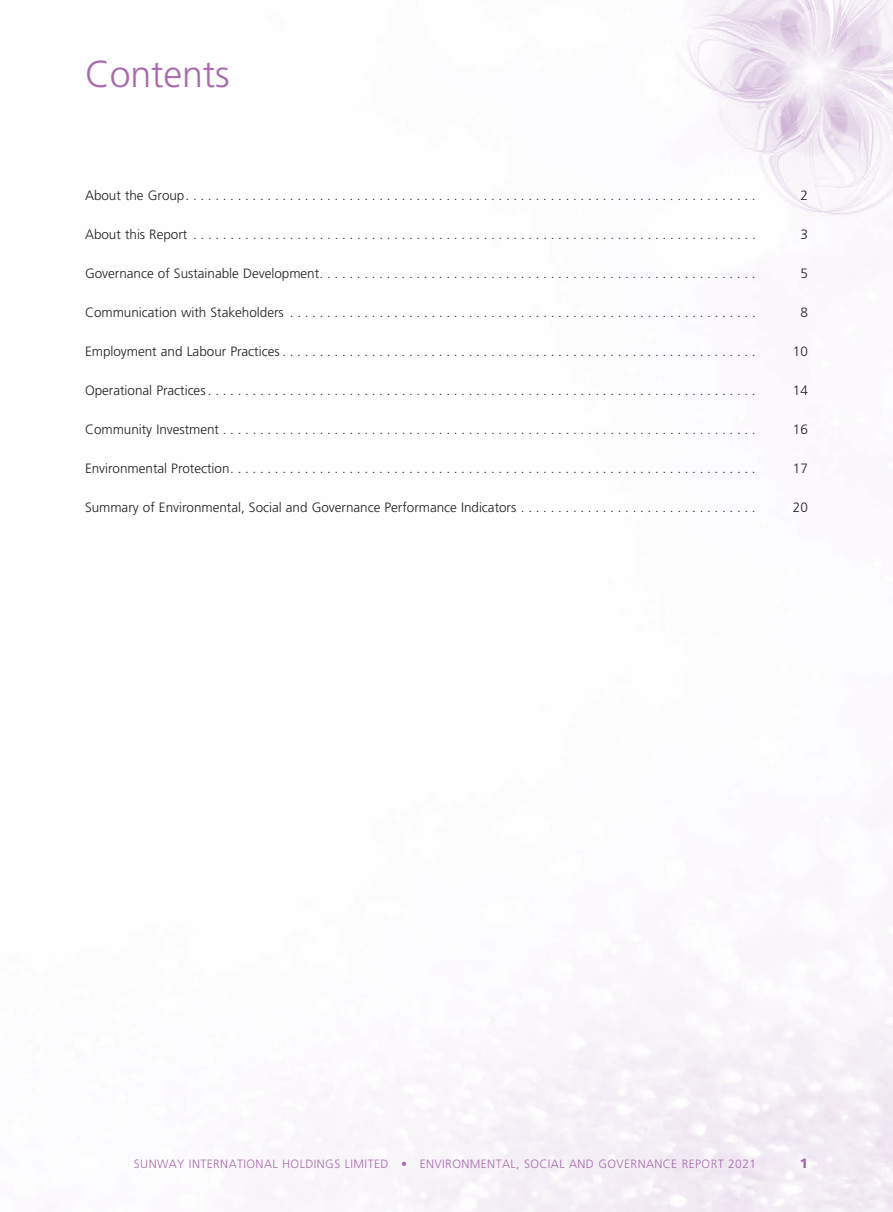
<style>
.page{position:relative;width:893px;height:1212px;background:#fff}
.page>*{position:absolute;margin:0;border:0;box-sizing:border-box;transform-origin:0 0}
.t1{font:300 37.5px "Frutiger LT Std";letter-spacing:-.005em;color:#a76bac}
.t2{font:300 13.5px "Frutiger LT Std";color:#231f20}
.t3{font:900 13.5px "Frutiger LT Std";color:#a76bac}
.t4{font:300 12px "Frutiger LT Std";letter-spacing:.035em;color:#a76bac}
</style>
<div class="page">
<img style="left:226px;top:0;width:667px;height:1212px">
<h1 class="t1" style="left:85px;top:53px;width:146px">Contents</h1>
<p class="t2" style="left:85px;top:188px;width:672px">About the Group . . . . . . . . . . . . . . . . . . . . . . . . . . . . . . . . . . . . . . . . . . . . . . . . . . . . . . . . . . . . . . . . . . . . . . . . . . . . .</p>
<p class="t2" style="left:800px;top:188px;width:9px">2</p>
<p class="t2" style="left:85px;top:227px;width:672px">About this Report . . . . . . . . . . . . . . . . . . . . . . . . . . . . . . . . . . . . . . . . . . . . . . . . . . . . . . . . . . . . . . . . . . . . . . . . . . . .</p>
<p class="t2" style="left:800px;top:227px;width:9px">3</p>
<p class="t2" style="left:85px;top:266px;width:672px">Governance of Sustainable Development . . . . . . . . . . . . . . . . . . . . . . . . . . . . . . . . . . . . . . . . . . . . . . . . . . . . . . . . . . .</p>
<p class="t2" style="left:800px;top:266px;width:9px">5</p>
<p class="t2" style="left:85px;top:305px;width:672px">Communication with Stakeholders . . . . . . . . . . . . . . . . . . . . . . . . . . . . . . . . . . . . . . . . . . . . . . . . . . . . . . . . . . . . . . .</p>
<p class="t2" style="left:800px;top:305px;width:9px">8</p>
<p class="t2" style="left:85px;top:344px;width:672px">Employment and Labour Practices . . . . . . . . . . . . . . . . . . . . . . . . . . . . . . . . . . . . . . . . . . . . . . . . . . . . . . . . . . . . . . . .</p>
<p class="t2" style="left:793px;top:344px;width:16px">10</p>
<p class="t2" style="left:85px;top:383px;width:672px">Operational Practices . . . . . . . . . . . . . . . . . . . . . . . . . . . . . . . . . . . . . . . . . . . . . . . . . . . . . . . . . . . . . . . . . . . . . . . . . .</p>
<p class="t2" style="left:793px;top:383px;width:16px">14</p>
<p class="t2" style="left:85px;top:422px;width:672px">Community Investment . . . . . . . . . . . . . . . . . . . . . . . . . . . . . . . . . . . . . . . . . . . . . . . . . . . . . . . . . . . . . . . . . . . . . . . .</p>
<p class="t2" style="left:793px;top:422px;width:16px">16</p>
<p class="t2" style="left:85px;top:461px;width:672px">Environmental Protection . . . . . . . . . . . . . . . . . . . . . . . . . . . . . . . . . . . . . . . . . . . . . . . . . . . . . . . . . . . . . . . . . . . . . . .</p>
<p class="t2" style="left:793px;top:461px;width:16px">17</p>
<p class="t2" style="left:85px;top:500px;width:672px">Summary of Environmental, Social and Governance Performance Indicators . . . . . . . . . . . . . . . . . . . . . . . . . . . . . . . .</p>
<p class="t2" style="left:793px;top:500px;width:16px">20</p>
<p class="t4" style="left:134px;top:1157px;width:624px">SUNWAY INTERNATIONAL HOLDINGS LIMITED • ENVIRONMENTAL, SOCIAL AND GOVERNANCE REPORT 2021</p>
<p class="t3" style="left:800px;top:1155px;width:10px">1</p>
</div>
